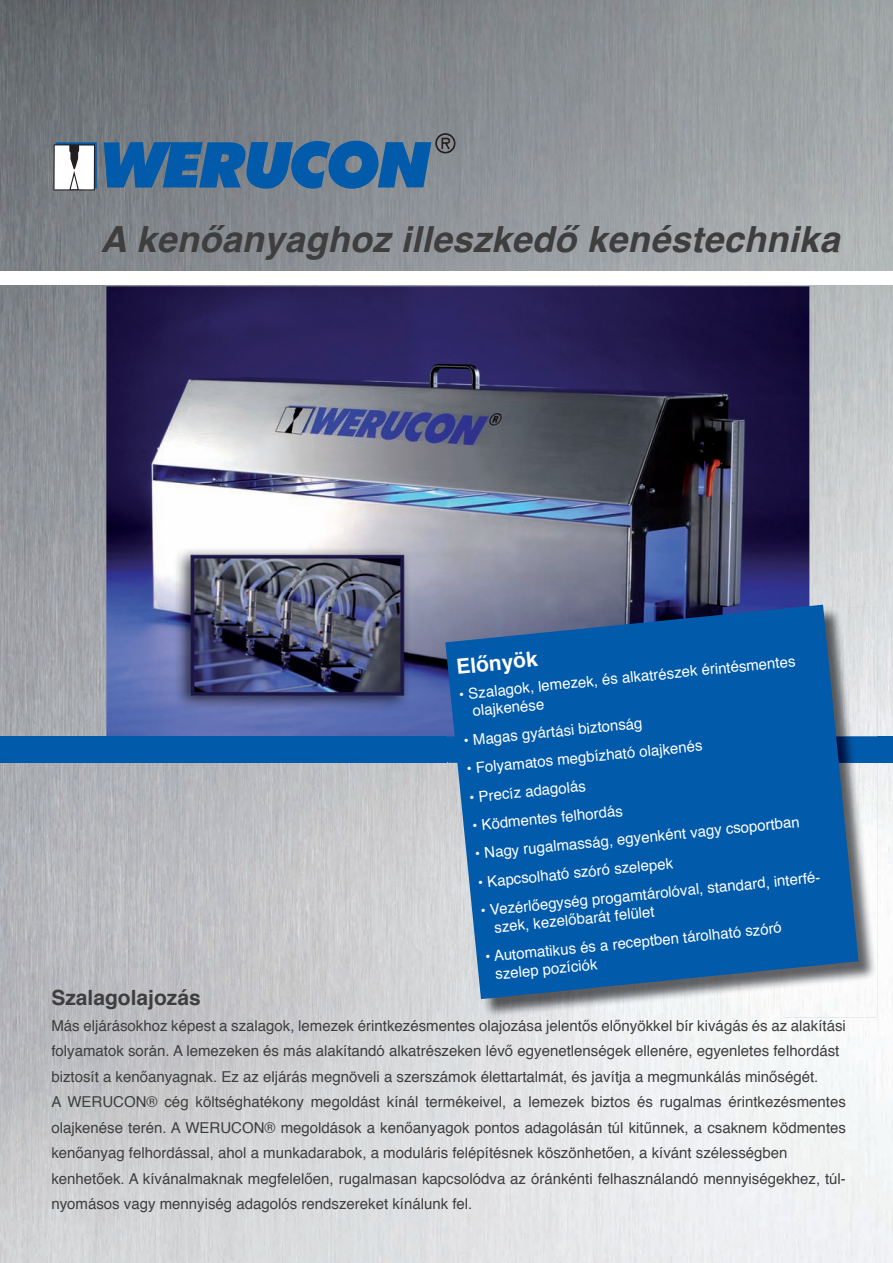
<style>
.page{position:relative;width:893px;height:1263px;background:#fff}
.page>*{position:absolute;margin:0;border:0;box-sizing:border-box;transform-origin:0 0}
.t1{font:italic 700 36px "Helvetica";letter-spacing:.01em;color:#3e3e3f}
.t2{font:700 21px "Helvetica";color:#3e3e3f}
.t3{font:700 21px "Helvetica";color:#fff}
.t4{font:15px/25.5px "Helvetica";color:#3e3e3f}
.t5{font:15px/17.5px "Helvetica";color:#fff}
</style>
<div class="page">
<img style="left:0;top:0;width:893px;height:1263px">
<img style="left:106px;top:286px;width:703px;height:450px">
<div style="left:0;top:272px;width:893px;height:13px;background:#fff"></div>
<div style="left:55px;top:142px;width:42px;height:46px;background:#015aaa"></div>
<svg style="left:53px;top:144px;width:42px;height:46px"></svg>
<svg style="left:55px;top:145px;width:39px;height:44px;background:#e2e1e2"></svg>
<svg style="left:104px;top:133px;width:351px;height:57px;background:#396c9b"></svg>
<div style="left:0;top:736px;width:893px;height:27px;background:#015aaa"></div>
<img style="left:782px;top:607px;width:95px;height:410px">
<img style="left:448px;top:999px;width:334px;height:18px">
<img style="left:859px;top:736px;width:18px;height:27px">
<svg style="left:445px;top:605px;width:414px;height:394px;background:#1964a9"></svg>
<svg style="left:0;top:285px;width:1px;height:978px"></svg>
<p class="t1" style="left:101px;top:210px;width:740px">A kenőanyaghoz illeszkedő kenéstechnika</p>
<p class="t3" style="left:454px;top:650px;width:83px;rotate:-6deg">Előnyök</p>
<p class="t5" style="left:470px;top:686px;width:327px;text-indent:-12px;rotate:-6deg">• Szalagok, lemezek, és alkatrészek érintésmentes olajkenése</p>
<p class="t5" style="left:463px;top:733px;width:181px;rotate:-6deg">• Magas gyártási biztonság</p>
<p class="t5" style="left:466px;top:761px;width:239px;rotate:-6deg">• Folyamatos megbízható olajkenés</p>
<p class="t5" style="left:468px;top:789px;width:118px;rotate:-6deg">• Precíz adagolás</p>
<p class="t5" style="left:471px;top:818px;width:153px;rotate:-6deg">• Ködmentes felhordás</p>
<p class="t5" style="left:474px;top:846px;width:328px;rotate:-6deg">• Nagy rugalmasság, egyenként vagy csoportban</p>
<p class="t5" style="left:477px;top:874px;width:198px;rotate:-6deg">• Kapcsolható szóró szelepek</p>
<p class="t5" style="left:492px;top:902px;width:331px;text-indent:-12px;rotate:-6deg">• Vezérlőegység progamtárolóval, standard, interfé&shy;szek, kezelőbarát felület</p>
<p class="t5" style="left:493px;top:949px;width:291px;text-indent:-8px;rotate:-6deg">• Automatikus és a receptben tárolható szóró szelep pozíciók</p>
<p class="t2" style="left:51px;top:981px;width:151px">Szalagolajozás</p>
<p class="t4" style="left:51px;top:1013px;width:796px">Más eljárásokhoz képest a szalagok, lemezek érintkezésmentes olajozása jelentős előnyökkel bír kivágás és az alakítási folyamatok során. A lemezeken és más alakítandó alkatrészeken lévő egyenetlenségek ellenére, egyenletes felhordást biztosít a kenőanyagnak. Ez az eljárás megnöveli a szerszámok élettartalmát, és javítja a megmunkálás minőségét.<br>A WERUCON® cég költséghatékony megoldást kínál termékeivel, a lemezek biztos és rugalmas érintkezésmentes olajkenése terén. A WERUCON® megoldások a kenőanyagok pontos adagolásán túl kitűnnek, a csaknem ködmentes kenőanyag felhordással, ahol a munkadarabok, a moduláris felépítésnek köszönhetően, a kívánt szélességben kenhetőek. A kívánalmaknak megfelelően, rugalmasan kapcsolódva az óránkénti felhasználandó mennyiségekhez, túl&shy;nyomásos vagy mennyiség adagolós rendszereket kínálunk fel.</p>
</div>
